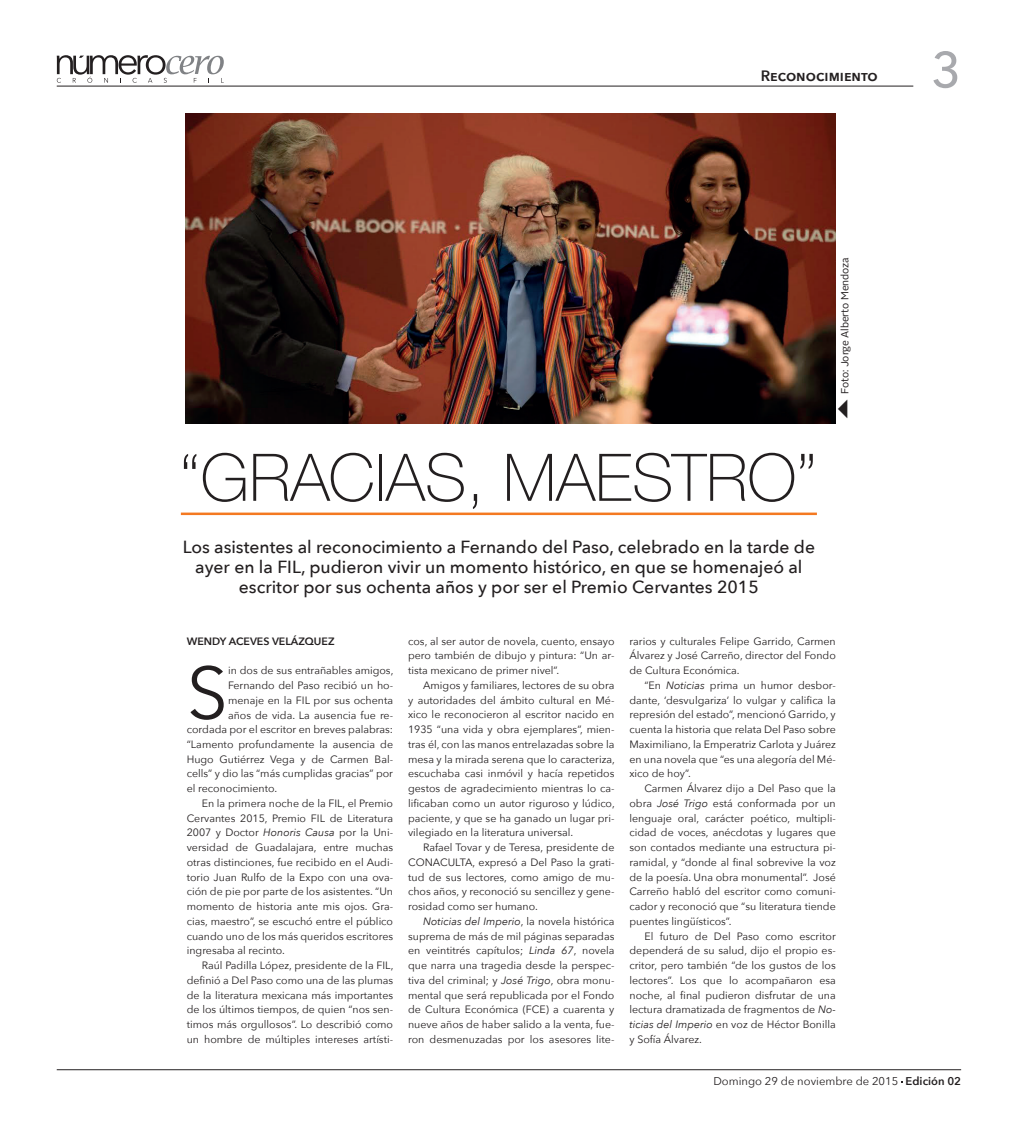
<style>
.page{position:relative;width:1025px;height:1125px;background:#fff}
.page>*{position:absolute;margin:0;border:0;box-sizing:border-box;transform-origin:0 0}
.t1{font:73.12px "Avenir Next";color:#231f20}
.t2{font:100 65.75px "Helvetica Neue";color:#231f20}
.t3{font:500 50px "Avenir Next";color:#a8a9ad}
.t4{font:500 17.5px/20px "Avenir Next";color:#231f20;text-align:center}
.t5{font:600 15px "Avenir Next";letter-spacing:.035em;color:#231f20}
.t6{font:11.25px "Avenir Next";color:#231f20}
.t7{font:10.62px/14.8px "Avenir Next";color:#231f20;text-align:justify}
.t8{font:600 10.62px "Avenir Next";color:#231f20}
.t9{font:10.25px "Alright Sans";letter-spacing:-.01em;color:#231f20}
.s1{font-style:italic}
.s2{font-weight:600}
</style>
<div class="page">
<hr style="left:57px;top:86px;width:855px;height:1px;background:#231f20">
<hr style="left:57px;top:1069px;width:903px;height:1px;background:#231f20">
<svg style="left:57px;top:55px;width:167px;height:28px"></svg>
<hr style="left:181px;top:513px;width:635px;height:2px;background:#f47921">
<img style="left:185px;top:114px;width:650px;height:309px">
<h3 class="t5" style="left:760px;top:63px;width:118px">Reconocimiento</h3>
<h3 class="t3" style="left:930px;top:27px;width:31px">3</h3>
<h2 class="t2" style="left:180px;top:428px;width:638px">“GRACIAS, MAESTRO”</h2>
<h3 class="t4" style="left:183px;top:537px;width:633px">Los asistentes al reconocimiento a Fernando del Paso, celebrado en la tarde de ayer en la FIL, pudieron vivir un momento histórico, en que se homenajeó al escritor por sus ochenta años y por ser el Premio Cervantes 2015</h3>
<p class="t9" style="left:837px;top:394px;width:138px;rotate:-90deg">Foto: Jorge Alberto Mendoza</p>
<p class="t8" style="left:187px;top:632px;width:149px">WENDY ACEVES VELÁZQUEZ</p>
<h1 class="t1" style="left:187px;top:631px;width:43px">S</h1>
<p class="t7" style="left:228px;top:663px;width:167px">in dos de sus entrañables amigos,</p>
<p class="t7" style="left:228px;top:677px;width:166px">Fernando del Paso recibió un ho-</p>
<p class="t7" style="left:228px;top:692px;width:166px">menaje en la FIL por sus ochenta</p>
<p class="t7" style="left:228px;top:707px;width:166px">años de vida. La ausencia fue re-</p>
<p class="t7" style="left:187px;top:722px;width:208px">cordada por el escritor en breves palabras:</p>
<p class="t7" style="left:187px;top:736px;width:208px">“Lamento profundamente la ausencia de</p>
<p class="t7" style="left:187px;top:751px;width:208px">Hugo Gutiérrez Vega y de Carmen Bal-</p>
<p class="t7" style="left:187px;top:766px;width:208px">cells” y dio las “más cumplidas gracias” por</p>
<p class="t7" style="left:187px;top:781px;width:92px">el reconocimiento.</p>
<p class="t7" style="left:202px;top:795px;width:193px">En la primera noche de la FIL, el Premio</p>
<p class="t7" style="left:187px;top:810px;width:208px">Cervantes 2015, Premio FIL de Literatura</p>
<p class="t7" style="left:187px;top:825px;width:208px">2007 y Doctor <span class="s1">Honoris Causa</span> por la Uni-</p>
<p class="t7" style="left:187px;top:840px;width:208px">versidad de Guadalajara, entre muchas</p>
<p class="t7" style="left:187px;top:854px;width:208px">otras distinciones, fue recibido en el Audi-</p>
<p class="t7" style="left:187px;top:869px;width:208px">torio Juan Rulfo de la Expo con una ova-</p>
<p class="t7" style="left:187px;top:884px;width:208px">ción de pie por parte de los asistentes. “Un</p>
<p class="t7" style="left:187px;top:899px;width:208px">momento de historia ante mis ojos. Gra-</p>
<p class="t7" style="left:187px;top:913px;width:208px">cias, maestro”, se escuchó entre el público</p>
<p class="t7" style="left:187px;top:928px;width:208px">cuando uno de los más queridos escritores</p>
<p class="t7" style="left:187px;top:943px;width:100px">ingresaba al recinto.</p>
<p class="t7" style="left:202px;top:958px;width:193px">Raúl Padilla López, presidente de la FIL,</p>
<p class="t7" style="left:187px;top:972px;width:208px">definió a Del Paso como una de las plumas</p>
<p class="t7" style="left:187px;top:987px;width:208px">de la literatura mexicana más importantes</p>
<p class="t7" style="left:187px;top:1002px;width:208px">de los últimos tiempos, de quien “nos sen-</p>
<p class="t7" style="left:187px;top:1017px;width:208px">timos más orgullosos”. Lo describió como</p>
<p class="t7" style="left:187px;top:1031px;width:208px">un hombre de múltiples intereses artísti-</p>
<p class="t7" style="left:408px;top:633px;width:208px">cos, al ser autor de novela, cuento, ensayo pero también de dibujo y pintura: “Un ar&shy;tista mexicano de primer nivel”.</p>
<p class="t7" style="left:408px;top:677px;width:208px;text-indent:15px">Amigos y familiares, lectores de su obra y autoridades del ámbito cultural en Mé&shy;xico le reconocieron al escritor nacido en 1935 “una vida y obra ejemplares”, mien&shy;tras él, con las manos entrelazadas sobre la mesa y la mirada serena que lo caracteriza, escuchaba casi inmóvil y hacía repetidos gestos de agradecimiento mientras lo ca&shy;lificaban como un autor riguroso y lúdico, paciente, y que se ha ganado un lugar pri&shy;vilegiado en la literatura universal.</p>
<p class="t7" style="left:408px;top:840px;width:208px;text-indent:15px">Rafael Tovar y de Teresa, presidente de CONACULTA, expresó a Del Paso la grati&shy;tud de sus lectores, como amigo de mu&shy;chos años, y reconoció su sencillez y gene&shy;rosidad como ser humano.</p>
<p class="t7" style="left:408px;top:913px;width:208px;text-indent:15px"><span class="s1">Noticias del Imperio</span>, la novela histórica suprema de más de mil páginas separadas en veintitrés capítulos; <span class="s1">Linda 67</span>, novela que narra una tragedia desde la perspec&shy;tiva del criminal; y <span class="s1">José Trigo</span>, obra monu&shy;mental que será republicada por el Fondo de Cultura Económica (FCE) a cuarenta y nueve años de haber salido a la venta, fue&shy;ron desmenuzadas por los asesores lite-</p>
<p class="t7" style="left:629px;top:633px;width:208px">rarios y culturales Felipe Garrido, Carmen Álvarez y José Carreño, director del Fondo de Cultura Económica.</p>
<p class="t7" style="left:629px;top:677px;width:208px;text-indent:15px">“En <span class="s1">Noticias</span> prima un humor desbor&shy;dante, ‘desvulgariza’ lo vulgar y califica la represión del estado”, mencionó Garrido, y cuenta la historia que relata Del Paso sobre Maximiliano, la Emperatriz Carlota y Juárez en una novela que “es una alegoría del Mé&shy;xico de hoy”.</p>
<p class="t7" style="left:629px;top:781px;width:208px;text-indent:15px">Carmen Álvarez dijo a Del Paso que la obra <span class="s1">José Trigo</span> está conformada por un lenguaje oral, carácter poético, multipli&shy;cidad de voces, anécdotas y lugares que son contados mediante una estructura pi&shy;ramidal, y “donde al final sobrevive la voz de la poesía. Una obra monumental”. José Carreño habló del escritor como comuni&shy;cador y reconoció que “su literatura tiende puentes lingüísticos”.</p>
<p class="t7" style="left:629px;top:928px;width:208px;text-indent:15px">El futuro de Del Paso como escritor dependerá de su salud, dijo el propio es&shy;critor, pero también “de los gustos de los lectores”. Los que lo acompañaron esa noche, al final pudieron disfrutar de una lectura dramatizada de fragmentos de <span class="s1">No&shy;ticias del Imperio</span> en voz de Héctor Bonilla y Sofía Álvarez.</p>
<p class="t6" style="left:713px;top:1072px;width:249px">Domingo 29 de noviembre de 2015 <span class="s2">Edición 02</span></p>
</div>
